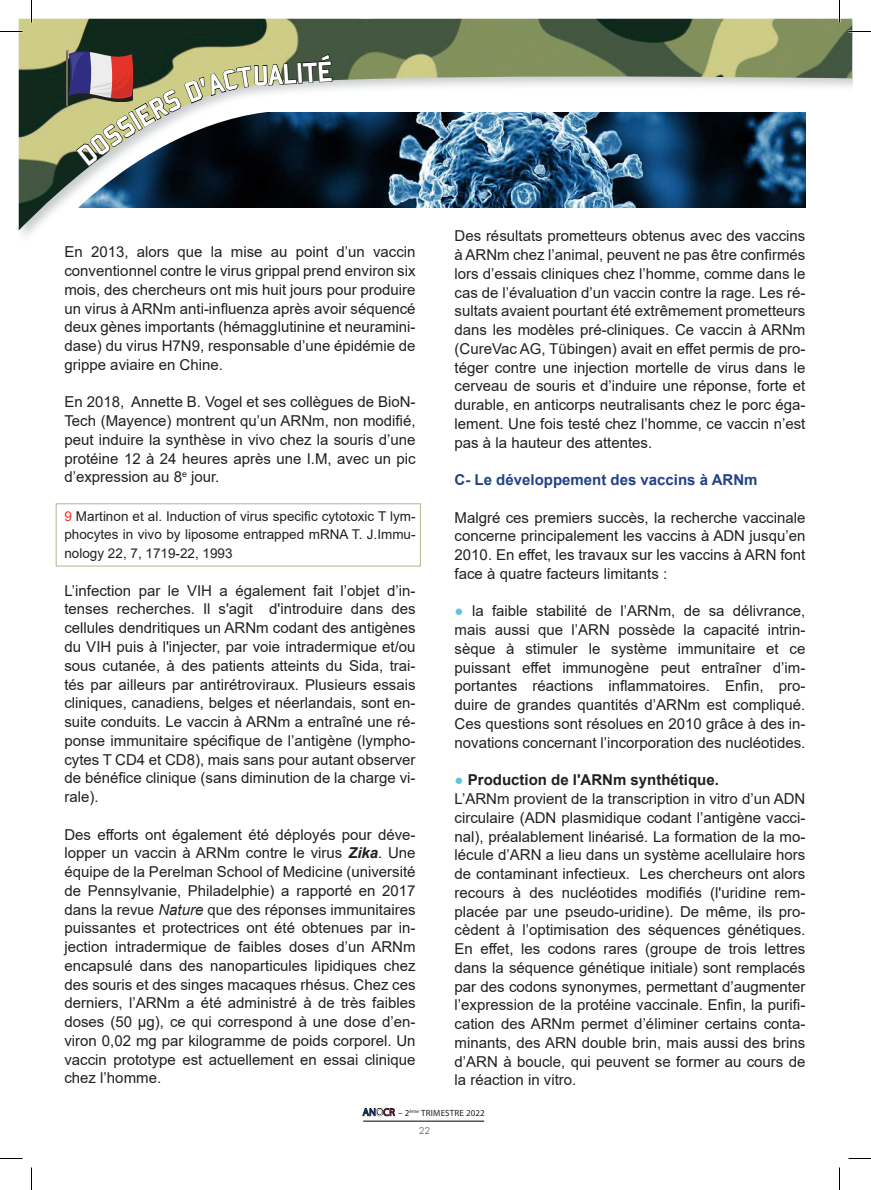
<style>
.page{position:relative;width:871px;height:1190px;background:#fff}
.page>*{position:absolute;margin:0;border:0;box-sizing:border-box;transform-origin:0 0}
.t1{font:30.9px "Bombardier";color:#fff}
.t2{font:15px/18.8px "Arial";color:#231f20;text-align:justify}
.t3{font:700 15px "Arial";color:#234187}
.t4{font:700 15px "Arial";color:#231f20}
.t5{font:13.5px/18.8px "Arial";color:#231f20;text-align:justify}
.t6{font:10.5px "Myriad Pro";color:#083e89}
.t7{font:300 9.15px "Futura";color:#231f20}
.t8{font:9px "Myriad Pro";letter-spacing:.02em;color:#231f20}
.s1{color:#ee2d2d}
.s2{font-weight:700;font-style:italic}
.s3{font-style:italic}
.s4{color:#5cc8d8}
.s5{font-weight:400;color:#5cc8d8}
.s6{color:#fff}
.s7{color:#821735}
</style>
<div class="page">
<svg style="left:362px;top:1108px;width:34px;height:9px"></svg>
<hr style="left:363px;top:1121px;width:121px;height:1px;background:#000">
<div style="left:56px;top:503px;width:365px;height:63px;border:1px solid #b7b38e"></div>
<img style="left:19px;top:19px;width:833px;height:211px">
<hr style="left:838px;top:0;width:2px;height:22px;background:#fff">
<svg style="left:0;top:31px;width:22px;height:1px"></svg>
<svg style="left:848px;top:31px;width:23px;height:1px"></svg>
<svg style="left:0;top:1158px;width:22px;height:1px"></svg>
<svg style="left:848px;top:1158px;width:23px;height:1px"></svg>
<svg style="left:31px;top:0;width:1px;height:22px"></svg>
<svg style="left:31px;top:1167px;width:1px;height:23px"></svg>
<svg style="left:839px;top:0;width:1px;height:22px"></svg>
<svg style="left:839px;top:1167px;width:1px;height:23px"></svg>
<svg style="left:66px;top:50px;width:267px;height:117px"></svg>
<h1 class="t1" style="left:267px;top:59px;width:51px;rotate:-4deg">ALIT</h1>
<p class="t2" style="left:64px;top:243px;width:353px">En 2013, alors que la mise au point d’un vaccin conventionnel contre le virus grippal prend environ six mois, des chercheurs ont mis huit jours pour produire un virus à ARNm anti-influenza après avoir séquencé deux gènes importants (hémagglutinine et neuramini&shy;dase) du virus H7N9, responsable d’une épidémie de grippe aviaire en Chine.</p>
<p class="t2" style="left:64px;top:393px;width:353px">En 2018, Annette B. Vogel et ses collègues de BioN-Tech (Mayence) montrent qu’un ARNm, non modifié, peut induire la synthèse in vivo chez la souris d’une protéine 12 à 24 heures après une I.M, avec un pic d’expression au 8<sup>e</sup> jour.</p>
<p class="t5" style="left:64px;top:506px;width:353px"><span class="s1">9</span> Martinon et al. Induction of virus specific cytotoxic T lym&shy;phocytes in vivo by liposome entrapped mRNA T. J.Immu&shy;nology 22, 7, 1719-22, 1993</p>
<p class="t2" style="left:64px;top:581px;width:353px">L’infection par le VIH a également fait l’objet d’in&shy;tenses recherches. Il s'agit d'introduire dans des cellules dendritiques un ARNm codant des antigènes du VIH puis à l'injecter, par voie intradermique et/ou sous cutanée, à des patients atteints du Sida, trai&shy;tés par ailleurs par antirétroviraux. Plusieurs essais cliniques, canadiens, belges et néerlandais, sont en&shy;suite conduits. Le vaccin à ARNm a entraîné une ré&shy;ponse immunitaire spécifique de l’antigène (lympho&shy;cytes T CD4 et CD8), mais sans pour autant observer de bénéfice clinique (sans diminution de la charge vi&shy;rale).</p>
<p class="t2" style="left:64px;top:825px;width:353px">Des efforts ont également été déployés pour déve&shy;lopper un vaccin à ARNm contre le virus <span class="s2">Zika</span>. Une équipe de la Perelman School of Medicine (université de Pennsylvanie, Philadelphie) a rapporté en 2017 dans la revue <span class="s3">Nature</span> que des réponses immunitaires puissantes et protectrices ont été obtenues par in&shy;jection intradermique de faibles doses d’un ARNm encapsulé dans des nanoparticules lipidiques chez des souris et des singes macaques rhésus. Chez ces derniers, l’ARNm a été administré à de très faibles doses (50 µg), ce qui correspond à une dose d’en&shy;viron 0,02 mg par kilogramme de poids corporel. Un vaccin prototype est actuellement en essai clinique chez l’homme.</p>
<p class="t2" style="left:455px;top:227px;width:352px">Des résultats prometteurs obtenus avec des vaccins à ARNm chez l’animal, peuvent ne pas être confirmés lors d’essais cliniques chez l’homme, comme dans le cas de l’évaluation d’un vaccin contre la rage. Les ré&shy;sultats avaient pourtant été extrêmement prometteurs dans les modèles pré-cliniques. Ce vaccin à ARNm (CureVac AG, Tübingen) avait en effet permis de pro&shy;téger contre une injection mortelle de virus dans le cerveau de souris et d’induire une réponse, forte et durable, en anticorps neutralisants chez le porc éga&shy;lement. Une fois testé chez l’homme, ce vaccin n’est pas à la hauteur des attentes.</p>
<p class="t3" style="left:455px;top:469px;width:304px">C- Le développement des vaccins à ARNm</p>
<p class="t2" style="left:455px;top:508px;width:352px">Malgré ces premiers succès, la recherche vaccinale concerne principalement les vaccins à ADN jusqu’en 2010. En effet, les travaux sur les vaccins à ARN font face à quatre facteurs limitants :</p>
<p class="t2" style="left:455px;top:602px;width:352px"><span class="s4">●</span> la faible stabilité de l’ARNm, de sa délivrance, mais aussi que l’ARN possède la capacité intrin&shy;sèque à stimuler le système immunitaire et ce puissant effet immunogène peut entraîner d’im&shy;portantes réactions inflammatoires. Enfin, pro&shy;duire de grandes quantités d’ARNm est compliqué.<br>Ces questions sont résolues en 2010 grâce à des in&shy;novations concernant l’incorporation des nucléotides.</p>
<p class="t4" style="left:455px;top:769px;width:266px"><span class="s5">●</span> Production de l'ARNm synthétique.</p>
<p class="t2" style="left:455px;top:789px;width:352px">L’ARNm provient de la transcription in vitro d’un ADN circulaire (ADN plasmidique codant l’antigène vacci&shy;nal), préalablement linéarisé. La formation de la mo&shy;lécule d’ARN a lieu dans un système acellulaire hors de contaminant infectieux. Les chercheurs ont alors recours à des nucléotides modifiés (l'uridine rem&shy;placée par une pseudo-uridine). De même, ils pro&shy;cèdent à l’optimisation des séquences génétiques.<br>En effet, les codons rares (groupe de trois lettres dans la séquence génétique initiale) sont remplacés par des codons synonymes, permettant d’augmenter l’expression de la protéine vaccinale. Enfin, la purifi&shy;cation des ARNm permet d’éliminer certains conta&shy;minants, des ARN double brin, mais aussi des brins d’ARN à boucle, qui peuvent se former au cours de la réaction in vitro.</p>
<p class="t6" style="left:363px;top:1105px;width:34px">AN<span class="s6">O</span><span class="s7">CR</span></p>
<p class="t8" style="left:398px;top:1107px;width:88px">– 2<sup>ème</sup> TRIMESTRE 2022</p>
<p class="t7" style="left:419px;top:1125px;width:13px">22</p>
</div>
